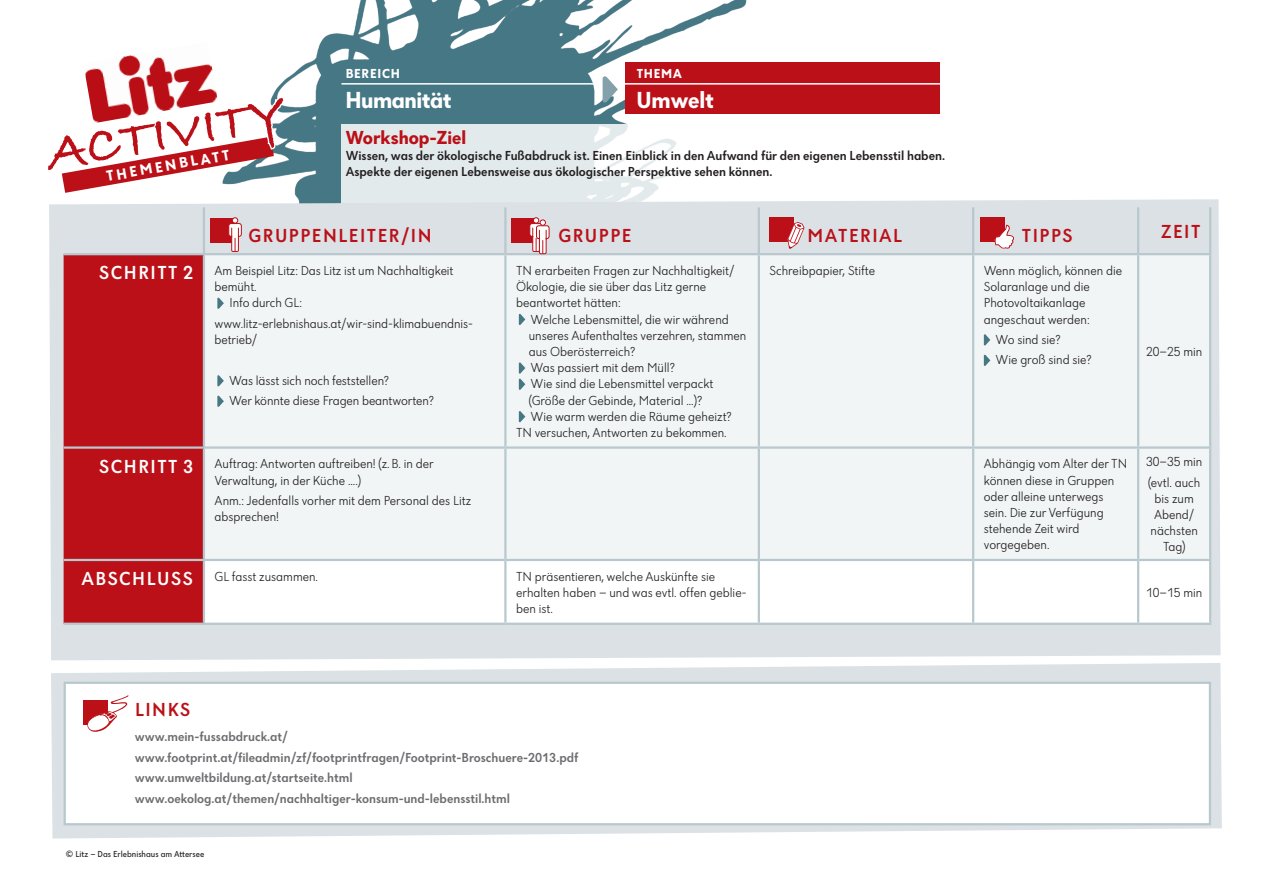
<style>
.page{position:relative;width:1263px;height:893px;background:#fff}
.page>*{position:absolute;margin:0;border:0;box-sizing:border-box;transform-origin:0 0}
.t1{font:54px "Bradley Hand ITCTT Bold";color:#bb1018}
.t2{font:700 24px "Dunant";letter-spacing:-.02em;color:#fff}
.t3{font:500 19.5px "Dunant";letter-spacing:.075em;color:#bb1018}
.t4{font:700 19.5px "Dunant";color:#bb1018}
.t5{font:700 15.3px "Dunant";color:#fff}
.t6{font:300 13.5px/16.2px "Dunant";color:#231f20}
.t7{font:500 13.5px/20.4px "Dunant";color:#6c6d70}
.t8{font:500 13.5px/16.2px "Dunant";color:#231f20}
.t9{font:700 13.5px "Dunant";letter-spacing:.055em;color:#fff}
.t10{font:9px "Dunant";color:#231f20}
.s1{font-weight:500;font-size:19.5px;color:#fff}
</style>
<div class="page">
<img style="left:287px;top:0;width:460px;height:199px">
<svg style="left:341px;top:125px;width:406px;height:74px;fill:#e2eaec"></svg>
<div style="left:625px;top:62px;width:314px;height:52px;background:#bb1018"></div>
<hr style="left:341px;top:83px;width:643px;height:2px;background:#fff">
<svg style="left:602px;top:76px;width:16px;height:27px"></svg>
<svg style="left:61px;top:55px;width:226px;height:138px"></svg>
<div style="left:49px;top:199px;width:1171px;height:461px;background:#dbe1e5"></div>
<div style="left:64px;top:255px;width:139px;height:368px;background:#bb1018"></div>
<div style="left:205px;top:255px;width:1004px;height:304px;background:#f1f5f6"></div>
<svg style="left:205px;top:561px;width:1004px;height:62px"></svg>
<hr style="left:203px;top:207px;width:2px;height:46px;background:#b8c8ce">
<hr style="left:504px;top:207px;width:2px;height:46px;background:#b8c8ce">
<hr style="left:758px;top:207px;width:2px;height:46px;background:#b8c8ce">
<hr style="left:972px;top:207px;width:2px;height:46px;background:#b8c8ce">
<hr style="left:64px;top:253px;width:140px;height:2px;background:#b8c8ce">
<hr style="left:204px;top:253px;width:301px;height:2px;background:#b8c8ce">
<hr style="left:203px;top:255px;width:2px;height:191px;background:#b8c8ce">
<hr style="left:505px;top:253px;width:254px;height:2px;background:#b8c8ce">
<hr style="left:504px;top:255px;width:2px;height:191px;background:#b8c8ce">
<hr style="left:759px;top:253px;width:214px;height:2px;background:#b8c8ce">
<hr style="left:758px;top:255px;width:2px;height:191px;background:#b8c8ce">
<hr style="left:973px;top:253px;width:165px;height:2px;background:#b8c8ce">
<hr style="left:972px;top:255px;width:2px;height:191px;background:#b8c8ce">
<hr style="left:1138px;top:253px;width:73px;height:2px;background:#b8c8ce">
<hr style="left:1137px;top:255px;width:2px;height:191px;background:#b8c8ce">
<hr style="left:1209px;top:255px;width:2px;height:191px;background:#b8c8ce">
<hr style="left:64px;top:446px;width:140px;height:3px;background:#b8c8ce">
<hr style="left:204px;top:446px;width:301px;height:3px;background:#b8c8ce">
<hr style="left:203px;top:449px;width:2px;height:110px;background:#b8c8ce">
<hr style="left:505px;top:446px;width:254px;height:3px;background:#b8c8ce">
<hr style="left:504px;top:449px;width:2px;height:110px;background:#b8c8ce">
<hr style="left:759px;top:446px;width:214px;height:3px;background:#b8c8ce">
<hr style="left:758px;top:449px;width:2px;height:110px;background:#b8c8ce">
<hr style="left:973px;top:446px;width:165px;height:3px;background:#b8c8ce">
<hr style="left:972px;top:449px;width:2px;height:110px;background:#b8c8ce">
<hr style="left:1138px;top:446px;width:73px;height:3px;background:#b8c8ce">
<hr style="left:1137px;top:449px;width:2px;height:110px;background:#b8c8ce">
<hr style="left:1209px;top:449px;width:2px;height:110px;background:#b8c8ce">
<hr style="left:64px;top:559px;width:140px;height:2px;background:#b8c8ce">
<hr style="left:204px;top:559px;width:301px;height:2px;background:#b8c8ce">
<hr style="left:203px;top:561px;width:2px;height:62px;background:#b8c8ce">
<hr style="left:505px;top:559px;width:254px;height:2px;background:#b8c8ce">
<hr style="left:504px;top:561px;width:2px;height:62px;background:#b8c8ce">
<hr style="left:759px;top:559px;width:214px;height:2px;background:#b8c8ce">
<hr style="left:758px;top:561px;width:2px;height:62px;background:#b8c8ce">
<hr style="left:973px;top:559px;width:165px;height:2px;background:#b8c8ce">
<hr style="left:972px;top:561px;width:2px;height:62px;background:#b8c8ce">
<hr style="left:1138px;top:559px;width:73px;height:2px;background:#b8c8ce">
<hr style="left:1137px;top:561px;width:2px;height:62px;background:#b8c8ce">
<hr style="left:1209px;top:561px;width:2px;height:62px;background:#b8c8ce">
<hr style="left:64px;top:623px;width:140px;height:2px;background:#b8c8ce">
<hr style="left:204px;top:623px;width:301px;height:2px;background:#b8c8ce">
<hr style="left:505px;top:623px;width:254px;height:2px;background:#b8c8ce">
<hr style="left:759px;top:623px;width:214px;height:2px;background:#b8c8ce">
<hr style="left:973px;top:623px;width:165px;height:2px;background:#b8c8ce">
<hr style="left:1138px;top:623px;width:73px;height:2px;background:#b8c8ce">
<hr style="left:1137px;top:207px;width:2px;height:46px;background:#b8c8ce">
<hr style="left:1209px;top:207px;width:2px;height:46px;background:#b8c8ce">
<svg style="left:217px;top:298px;width:7px;height:11px"></svg>
<svg style="left:217px;top:375px;width:7px;height:11px"></svg>
<svg style="left:217px;top:396px;width:7px;height:11px"></svg>
<svg style="left:519px;top:314px;width:6px;height:11px"></svg>
<svg style="left:519px;top:362px;width:6px;height:28px"></svg>
<svg style="left:519px;top:411px;width:6px;height:11px"></svg>
<svg style="left:984px;top:334px;width:6px;height:12px"></svg>
<svg style="left:984px;top:355px;width:6px;height:11px"></svg>
<div style="left:211px;top:218px;width:24px;height:25px;background:#bb1018"></div>
<svg style="left:228px;top:217px;width:14px;height:35px"></svg>
<div style="left:511px;top:218px;width:24px;height:25px;background:#bb1018"></div>
<svg style="left:529px;top:217px;width:21px;height:37px"></svg>
<div style="left:769px;top:217px;width:25px;height:25px;background:#bb1018"></div>
<svg style="left:787px;top:222px;width:17px;height:27px"></svg>
<div style="left:980px;top:217px;width:25px;height:25px;background:#bb1018"></div>
<svg style="left:995px;top:225px;width:19px;height:24px"></svg>
<svg style="left:51px;top:663px;width:1171px;height:175px;fill:#dbe1e5"></svg>
<div style="left:64px;top:682px;width:1147px;height:143px;background:#fff;border:2px solid #b8c8ce"></div>
<div style="left:83px;top:700px;width:25px;height:25px;background:#bb1018"></div>
<svg style="left:87px;top:695px;width:42px;height:37px"></svg>
<h1 class="t1" style="left:40px;top:113px;width:243px;rotate:-10deg">ACTIVITY</h1>
<p class="t5" style="left:105px;top:168px;width:126px;rotate:-10deg">THEMENBLATT</p>
<p class="t9" style="left:346px;top:66px;width:56px">BEREICH</p>
<p class="t9" style="left:637px;top:66px;width:46px">THEMA</p>
<h2 class="t2" style="left:345px;top:86px;width:108px">Humanität</h2>
<h2 class="t2" style="left:637px;top:86px;width:79px">Umwelt</h2>
<h3 class="t4" style="left:346px;top:126px;width:122px">Workshop-Ziel</h3>
<p class="t8" style="left:346px;top:147px;width:601px">Wissen, was der ökologische Fußabdruck ist. Einen Einblick in den Aufwand für den eigenen Lebensstil haben.<br>Aspekte der eigenen Lebensweise aus ökologischer Perspektive sehen können.</p>
<h3 class="t3" style="left:248px;top:224px;width:185px">GRUPPENLEITER/IN</h3>
<h3 class="t3" style="left:558px;top:224px;width:75px">GRUPPE</h3>
<h3 class="t3" style="left:808px;top:224px;width:96px">MATERIAL</h3>
<h3 class="t3" style="left:1022px;top:224px;width:52px">TIPPS</h3>
<h3 class="t3" style="left:1161px;top:220px;width:41px">ZEIT</h3>
<p class="t6" style="left:99px;top:262px;width:356px"><span class="s1">SCHRITT 2</span> Am Beispiel Litz: Das Litz ist um Nachhaltigkeit</p>
<p class="t6" style="left:215px;top:279px;width:44px">bemüht.</p>
<p class="t6" style="left:230px;top:295px;width:74px">Info durch GL:</p>
<p class="t6" style="left:215px;top:315px;width:258px">www.litz-erlebnishaus.at/wir-sind-klimabuendnis&shy;betrieb/</p>
<p class="t6" style="left:229px;top:370px;width:206px;line-height:20.4px">Was lässt sich noch feststellen?<br>Wer könnte diese Fragen beantworten?</p>
<p class="t6" style="left:516px;top:262px;width:220px">TN erarbeiten Fragen zur Nachhaltigkeit/<br>Ökologie, die sie über das Litz gerne beantwortet hätten:</p>
<p class="t6" style="left:531px;top:311px;width:200px">Welche Lebensmittel, die wir während</p>
<p class="t6" style="left:529px;top:327px;width:219px">unseres Aufenthaltes verzehren, stammen</p>
<p class="t6" style="left:529px;top:343px;width:108px">aus Oberösterreich?</p>
<p class="t6" style="left:531px;top:360px;width:146px">Was passiert mit dem Müll?</p>
<p class="t6" style="left:531px;top:376px;width:184px">Wie sind die Lebensmittel verpackt</p>
<p class="t6" style="left:529px;top:392px;width:175px">(Größe der Gebinde, Material ...)?</p>
<p class="t6" style="left:531px;top:408px;width:203px">Wie warm werden die Räume geheizt?</p>
<p class="t6" style="left:516px;top:424px;width:212px">TN versuchen, Antworten zu bekommen.</p>
<p class="t6" style="left:769px;top:262px;width:107px">Schreibpapier, Stifte</p>
<p class="t6" style="left:984px;top:262px;width:140px">Wenn möglich, können die<br>Solaranlage und die<br>Photovoltaikanlage angeschaut werden:</p>
<p class="t6" style="left:996px;top:329px;width:98px;line-height:20.4px">Wo sind sie?<br>Wie groß sind sie?</p>
<p class="t6" style="left:1146px;top:343px;width:58px">20–25 min</p>
<p class="t6" style="left:215px;top:456px;width:221px;text-indent:-115px"><span class="s1">SCHRITT 3</span> Auftrag: Antworten auftreiben! (z.B. in der<br>Verwaltung, in der Küche ....)</p>
<p class="t6" style="left:215px;top:492px;width:258px">Anm.: Jedenfalls vorher mit dem Personal des Litz absprechen!</p>
<p class="t6" style="left:81px;top:568px;width:238px"><span class="s1">ABSCHLUSS</span> GL fasst zusammen.</p>
<p class="t6" style="left:516px;top:568px;width:232px">TN präsentieren, welche Auskünfte sie erhalten haben – und was evtl. offen geblie&shy;ben ist.</p>
<h3 class="t3" style="left:135px;top:699px;width:57px">LINKS</h3>
<p class="t7" style="left:135px;top:727px;width:445px">www.mein-fussabdruck.at/ www.footprint.at/fileadmin/zf/footprintfragen/Footprint-Broschuere-2013.pdf www.umweltbildung.at/startseite.html www.oekolog.at/themen/nachhaltiger-konsum-und-lebensstil.html</p>
<p class="t10" style="left:66px;top:849px;width:140px">© Litz – Das Erlebnishaus am Attersee</p>
<p class="t6" style="left:984px;top:456px;width:145px">Abhängig vom Alter der TN können diese in Gruppen oder alleine unterwegs sein. Die zur Verfügung stehende Zeit wird vorgegeben.</p>
<p class="t6" style="left:1146px;top:452px;width:58px;line-height:20.4px">30–35 min (evtl. auch</p>
<p class="t6" style="left:1150px;top:490px;width:49px;text-align:center">bis zum<br>Abend/ nächsten<br>Tag)</p>
<p class="t6" style="left:1146px;top:584px;width:58px">10–15 min</p>
</div>
